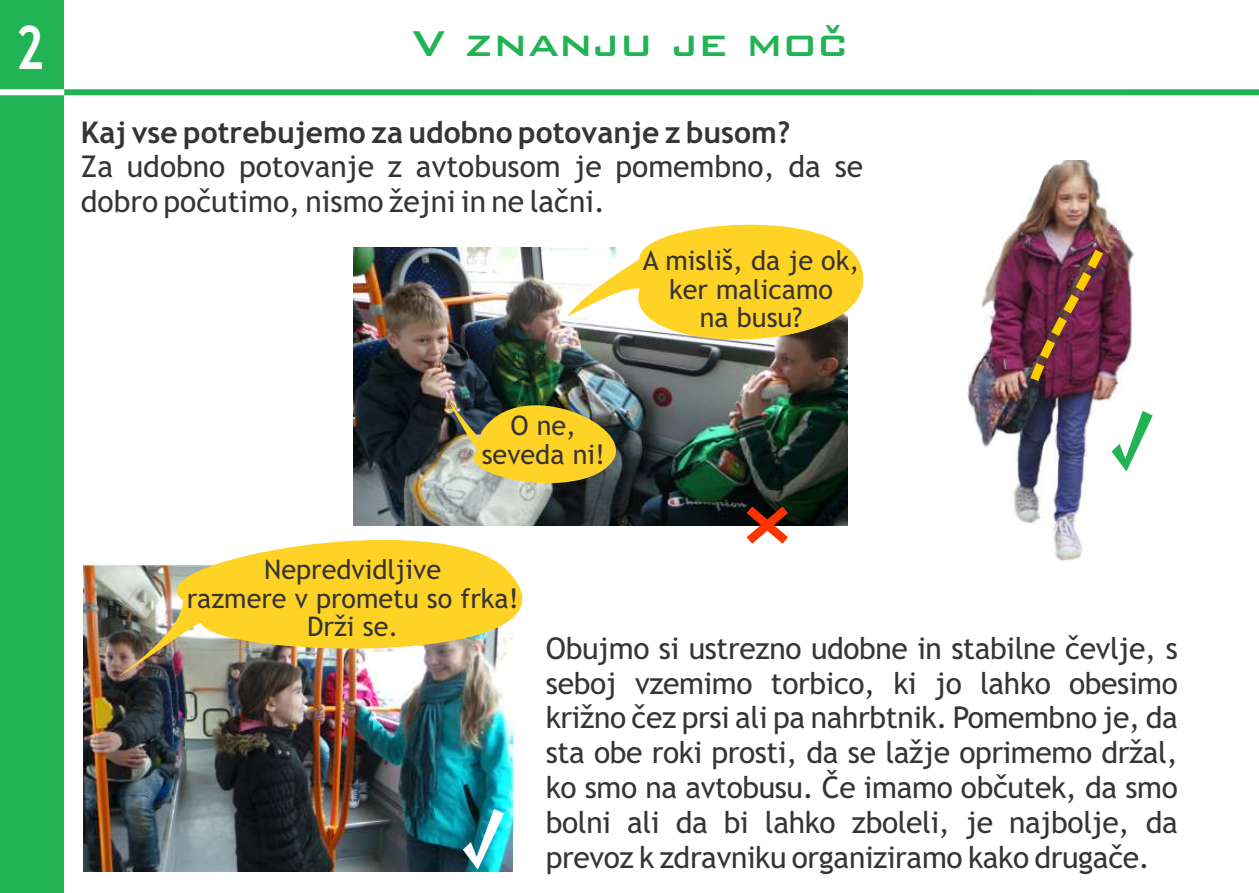
<style>
.page{position:relative;width:1259px;height:893px;background:#fff}
.page>*{position:absolute;margin:0;border:0;box-sizing:border-box;transform-origin:0 0}
.t1{font:700 60px "Trebuchet MS";color:#fefefe;scale:.8 1}
.t2{font:500 48px "Bank Gothic BT";color:#21b354}
.t3{font:30px/34.8px "Trebuchet MS";color:#373435}
.t4{font:700 30px "Trebuchet MS";color:#373435}
.t5{font:27px/28.5px "Trebuchet MS";color:#373435;text-align:center}
</style>
<div class="page">
<img style="left:967px;top:95px;width:168px;height:466px">
<div style="left:0;top:0;width:64px;height:893px;background:#21b354"></div>
<img style="left:83px;top:565px;width:429px;height:307px">
<img style="left:354px;top:248px;width:493px;height:277px">
<svg style="left:566px;top:224px;width:298px;height:138px;fill:#ffd326"></svg>
<img style="left:448px;top:372px;width:192px;height:132px">
<img style="left:119px;top:504px;width:486px;height:172px">
<img style="left:1023px;top:240px;width:87px;height:150px">
<div style="left:1028px;top:46px;width:97px;height:113px;background:#fefefe"></div>
<svg style="left:737px;top:498px;width:60px;height:46px"></svg>
<svg style="left:463px;top:809px;width:41px;height:61px"></svg>
<div style="left:1097px;top:107px;width:97px;height:70px;background:#fefefe"></div>
<div style="left:1116px;top:159px;width:41px;height:71px;background:#fefefe"></div>
<svg style="left:1007px;top:130px;width:57px;height:64px"></svg>
<svg style="left:1111px;top:411px;width:41px;height:60px"></svg>
<div style="left:0;top:89px;width:70px;height:6px;background:#fff"></div>
<div style="left:64px;top:89px;width:1195px;height:6px;background:#21b354"></div>
<h1 class="t1" style="left:16px;top:25px;width:37px">2</h1>
<h2 class="t2" style="left:413px;top:20px;width:437px">V znanju je moč</h2>
<p class="t4" style="left:81px;top:120px;width:711px">Kaj vse potrebujemo za udobno potovanje z busom?</p>
<p class="t3" style="left:81px;top:152px;width:784px">Za udobno potovanje z avtobusom je pomembno, da se dobro počutimo, nismo žejni in ne lačni.</p>
<p class="t5" style="left:482px;top:414px;width:125px">O ne, seveda ni!</p>
<p class="t5" style="left:643px;top:249px;width:218px">A misliš, da je ok, ker malicamo<br>na busu?</p>
<p class="t5" style="left:187px;top:558px;width:333px">Nepredvidljive<br>razmere v prometu so frka!<br>Drži se.</p>
<p class="t3" style="left:546px;top:633px;width:633px;text-align:justify">Obujmo si ustrezno udobne in stabilne čevlje, s seboj vzemimo torbico, ki jo lahko obesimo križno čez prsi ali pa nahrbtnik. Pomembno je, da sta obe roki prosti, da se lažje oprimemo držal, ko smo na avtobusu. Če imamo občutek, da smo bolni ali da bi lahko zboleli, je najbolje, da prevoz k zdravniku organiziramo kako drugače.</p>
</div>
